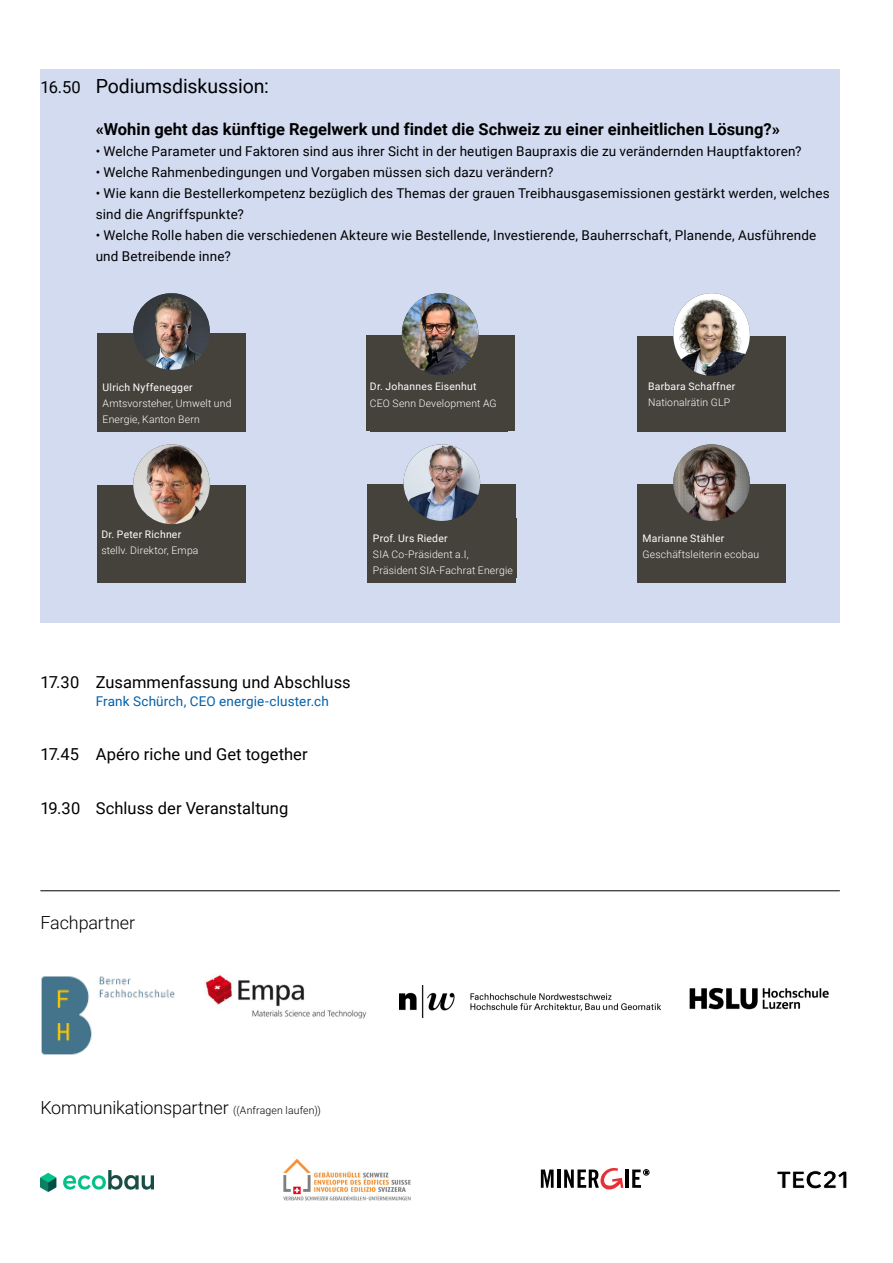
<style>
.page{position:relative;width:893px;height:1263px;background:#fff}
.page>*{position:absolute;margin:0;border:0;box-sizing:border-box;transform-origin:0 0}
.t1{font:19.5px "Roboto";letter-spacing:-.005em;color:#000}
.t2{font:300 18px "Roboto";letter-spacing:-.01em;color:#000}
.t3{font:16.5px "Roboto";letter-spacing:.005em;color:#000}
.t4{font:700 16.5px "Roboto";letter-spacing:.005em;color:#000}
.t5{font:13.5px/21px "Roboto";letter-spacing:.01em;color:#000}
.t6{font:13.5px "Roboto";letter-spacing:.015em;color:#0060ac}
.t7{font:300 10.35px/16.2px "Roboto";letter-spacing:.015em;color:#fff}
.t8{font:10.35px "Roboto";letter-spacing:.02em;color:#fff}
.s1{font-size:16.5px}
.s2{font-size:10.5px}
</style>
<div class="page">
<img style="left:205px;top:973px;width:162px;height:46px">
<img style="left:41px;top:976px;width:134px;height:79px">
<hr style="left:40px;top:890px;width:800px;height:1px;background:#000">
<img style="left:400px;top:985px;width:261px;height:33px">
<img style="left:689px;top:988px;width:140px;height:22px">
<img style="left:283px;top:1159px;width:128px;height:42px">
<svg style="left:541px;top:1169px;width:13px;height:19px"></svg>
<hr style="left:557px;top:1169px;width:3px;height:19px;background:#000">
<hr style="left:626px;top:1169px;width:3px;height:19px;background:#000">
<svg style="left:564px;top:1168px;width:59px;height:21px"></svg>
<svg style="left:632px;top:1169px;width:17px;height:19px"></svg>
<svg style="left:777px;top:1170px;width:70px;height:19px"></svg>
<img style="left:40px;top:1170px;width:113px;height:21px">
<div style="left:40px;top:70px;width:800px;height:553px;background:#d3dbf1"></div>
<div style="left:97px;top:486px;width:149px;height:97px;background:#44423b"></div>
<img style="left:133px;top:444px;width:77px;height:80px">
<div style="left:637px;top:336px;width:149px;height:96px;background:#44423b"></div>
<img style="left:673px;top:293px;width:77px;height:83px">
<div style="left:366px;top:336px;width:148px;height:95px;background:#44423b"></div>
<div style="left:370px;top:383px;width:138px;height:49px;background:#44423b"></div>
<img style="left:402px;top:293px;width:76px;height:82px">
<div style="left:97px;top:333px;width:149px;height:99px;background:#44423b"></div>
<img style="left:133px;top:293px;width:77px;height:77px">
<div style="left:367px;top:484px;width:149px;height:99px;background:#44423b"></div>
<img style="left:404px;top:444px;width:76px;height:77px;border-radius:38px">
<div style="left:637px;top:484px;width:149px;height:99px;background:#44423b"></div>
<img style="left:673px;top:444px;width:76px;height:77px">
<h1 class="t1" style="left:40px;top:72px;width:230px"><span class="s1">16.50</span> Podiumsdiskussion:</h1>
<p class="t4" style="left:96px;top:117px;width:686px">«Wohin geht das künftige Regelwerk und findet die Schweiz zu einer einheitlichen Lösung?»</p>
<p class="t5" style="left:96px;top:140px;width:707px">• Welche Parameter und Faktoren sind aus ihrer Sicht in der heutigen Baupraxis die zu verändernden Hauptfaktoren?</p>
<p class="t5" style="left:96px;top:161px;width:459px">• Welche Rahmenbedingungen und Vorgaben müssen sich dazu verändern?</p>
<p class="t5" style="left:96px;top:182px;width:736px">• Wie kann die Bestellerkompetenz bezüglich des Themas der grauen Treibhausgasemissionen gestärkt werden, welches sind die Angriffspunkte?</p>
<p class="t5" style="left:96px;top:224px;width:722px">• Welche Rolle haben die verschiedenen Akteure wie Bestellende, Investierende, Bauherrschaft, Planende, Ausführende und Betreibende inne?</p>
<p class="t8" style="left:103px;top:380px;width:92px">Ulrich Nyffenegger</p>
<p class="t7" style="left:103px;top:395px;width:130px">Amtsvorsteher, Umwelt und<br>Energie, Kanton Bern</p>
<p class="t8" style="left:370px;top:379px;width:108px">Dr. Johannes Eisenhut</p>
<p class="t7" style="left:370px;top:394px;width:128px">CEO Senn Development AG</p>
<p class="t8" style="left:101px;top:527px;width:81px">Dr. Peter Richner</p>
<p class="t7" style="left:101px;top:542px;width:99px">stellv. Direktor, Empa</p>
<p class="t8" style="left:373px;top:531px;width:76px">Prof. Urs Rieder</p>
<p class="t7" style="left:373px;top:546px;width:141px">SIA Co-Präsident a.I,<br>Präsident SIA-Fachrat Energie</p>
<p class="t3" style="left:40px;top:671px;width:312px">17.30 Zusammenfassung und Abschluss</p>
<p class="t6" style="left:96px;top:692px;width:235px">Frank Schürch, CEO energie-cluster.ch</p>
<p class="t3" style="left:40px;top:743px;width:269px">17.45 Apéro riche und Get together</p>
<p class="t3" style="left:40px;top:797px;width:249px">19.30 Schluss der Veranstaltung</p>
<h2 class="t2" style="left:40px;top:910px;width:96px">Fachpartner</h2>
<h2 class="t2" style="left:40px;top:1095px;width:282px">Kommunikationspartner <span class="s2">((Anfragen laufen))</span></h2>
<p class="t8" style="left:648px;top:379px;width:89px">Barbara Schaffner</p>
<p class="t7" style="left:648px;top:394px;width:84px">Nationalrätin GLP</p>
<p class="t8" style="left:643px;top:531px;width:83px">Marianne Stähler</p>
<p class="t7" style="left:643px;top:546px;width:118px">Geschäftsleiterin ecobau</p>
</div>
